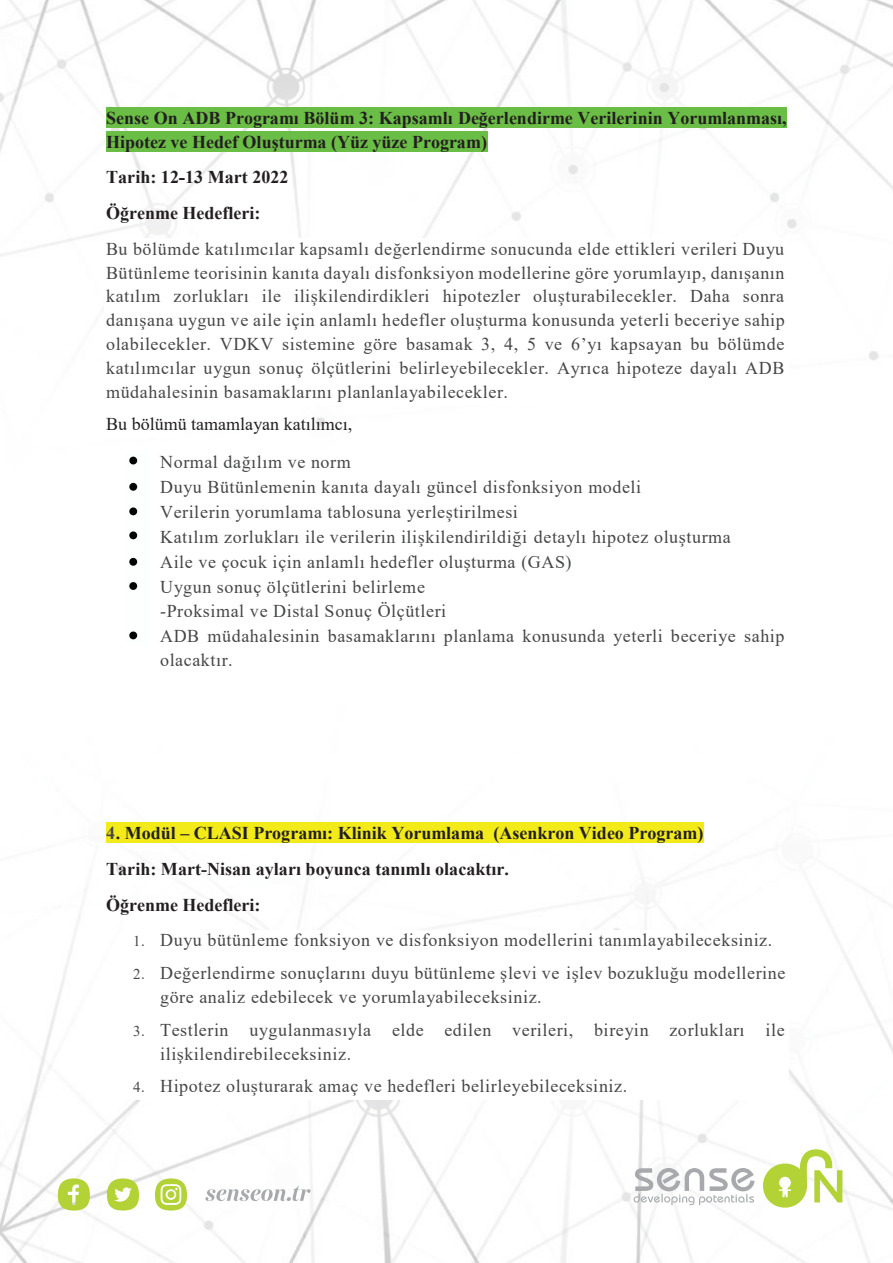
<style>
.page{position:relative;width:893px;height:1263px;background:#fff}
.page>*{position:absolute;margin:0;border:0;box-sizing:border-box;transform-origin:0 0}
.t1{font:18px/24.8px "Times New Roman";letter-spacing:.03em;color:#454647}
.t2{font:700 18px/35.8px "Times New Roman";color:#231f20}
.t3{font:18px "Times New Roman";color:#231f20}
.s1{color:#454647}
.s2{font-size:15px}
</style>
<div class="page">
<img style="left:0;top:0;width:893px;height:1263px">
<svg style="left:205px;top:1185px;width:106px;height:16px"></svg>
<svg style="left:58px;top:1178px;width:32px;height:32px"></svg>
<svg style="left:107px;top:1178px;width:32px;height:32px"></svg>
<svg style="left:155px;top:1178px;width:32px;height:32px"></svg>
<svg style="left:633px;top:1168px;width:122px;height:37px"></svg>
<svg style="left:763px;top:1149px;width:79px;height:58px"></svg>
<div style="left:106px;top:107px;width:681px;height:21px;background:#6abd45"></div>
<div style="left:106px;top:131px;width:381px;height:21px;background:#6abd45"></div>
<div style="left:104px;top:238px;width:685px;height:24px;background:#fff"></div>
<div style="left:104px;top:262px;width:685px;height:24px;background:#fff"></div>
<div style="left:104px;top:286px;width:685px;height:24px;background:#fff"></div>
<div style="left:104px;top:310px;width:685px;height:23px;background:#fff"></div>
<div style="left:104px;top:333px;width:685px;height:24px;background:#fff"></div>
<div style="left:104px;top:357px;width:685px;height:24px;background:#fff"></div>
<div style="left:104px;top:381px;width:685px;height:24px;background:#fff"></div>
<div style="left:131px;top:450px;width:658px;height:25px;background:#fff"></div>
<div style="left:131px;top:475px;width:658px;height:25px;background:#fff"></div>
<div style="left:131px;top:500px;width:658px;height:25px;background:#fff"></div>
<div style="left:131px;top:525px;width:658px;height:25px;background:#fff"></div>
<div style="left:131px;top:550px;width:658px;height:25px;background:#fff"></div>
<div style="left:131px;top:575px;width:658px;height:25px;background:#fff"></div>
<div style="left:158px;top:600px;width:631px;height:24px;background:#fff"></div>
<div style="left:131px;top:624px;width:658px;height:25px;background:#fff"></div>
<div style="left:131px;top:649px;width:658px;height:24px;background:#fff"></div>
<div style="left:104px;top:754px;width:685px;height:23px;background:#fff"></div>
<div style="left:106px;top:822px;width:598px;height:21px;background:#f2eb19"></div>
<div style="left:131px;top:930px;width:658px;height:33px;background:#fff"></div>
<div style="left:131px;top:963px;width:658px;height:23px;background:#fff"></div>
<div style="left:131px;top:986px;width:658px;height:33px;background:#fff"></div>
<div style="left:131px;top:1019px;width:658px;height:24px;background:#fff"></div>
<div style="left:131px;top:1043px;width:658px;height:33px;background:#fff"></div>
<div style="left:131px;top:1076px;width:658px;height:24px;background:#fff"></div>
<div style="left:123px;top:450px;width:26px;height:195px;background:#fdfefe"></div>
<div style="left:129px;top:457px;width:8px;height:7px;background:#040503;border-radius:50%"></div>
<div style="left:129px;top:483px;width:8px;height:8px;background:#040503;border-radius:50%"></div>
<div style="left:129px;top:507px;width:8px;height:8px;background:#040503;border-radius:50%"></div>
<div style="left:129px;top:531px;width:8px;height:8px;background:#040503;border-radius:50%"></div>
<div style="left:129px;top:558px;width:8px;height:8px;background:#040503;border-radius:50%"></div>
<div style="left:129px;top:582px;width:8px;height:8px;background:#040503;border-radius:50%"></div>
<div style="left:129px;top:631px;width:8px;height:8px;background:#040503;border-radius:50%"></div>
<p class="t2" style="left:106px;top:105px;width:682px;line-height:24px">Sense On ADB Programı Bölüm 3: Kapsamlı Değerlendirme Verilerinin Yorumlanması,<br>Hipotez ve Hedef Oluşturma (Yüz yüze Program)</p>
<p class="t2" style="left:106px;top:159px;width:184px">Tarih: 12 13 Mart 2022</p>
<p class="t2" style="left:106px;top:159px;width:156px;text-align:center">-<br>Öğrenme Hedefleri:</p>
<p class="t1" style="left:106px;top:236px;width:680px;line-height:23.9px;text-align:justify">Bu bölümde katılımcılar kapsamlı değerlendirme sonucunda elde ettikleri verileri Duyu Bütünleme teorisinin kanıta dayalı disfonksiyon modellerine göre yorumlayıp, danışanın katılım zorlukları ile ilişkilendirdikleri hipotezler oluşturabilecekler. Daha sonra danışana uygun ve aile için anlamlı hedefler oluşturma konusunda yeterli beceriye sahip olabilecekler. VDKV sistemine göre basamak 3, 4, 5 ve 6’yı kapsayan bu bölümde katılımcılar uygun sonuç ölçütlerini belirleyebilecekler. Ayrıca hipoteze dayalı ADB müdahalesinin basamaklarını planlanlayabilecekler.</p>
<p class="t3" style="left:106px;top:412px;width:248px">Bu bölümü tamamlayan katılımcı,</p>
<p class="t1" style="left:160px;top:448px;width:626px">Normal dağılım ve norm<br>Duyu Bütünlemenin kanıta dayalı güncel disfonksiyon modeli<br>Verilerin yorumlama tablosuna yerleştirilmesi<br>Katılım zorlukları ile verilerin ilişkilendirildiği detaylı hipotez oluşturma<br>Aile ve çocuk için anlamlı hedefler oluşturma (GAS)<br>Uygun sonuç ölçütlerini belirleme<br>-Proksimal ve Distal Sonuç Ölçütleri<br>ADB müdahalesinin basamaklarını planlama konusunda yeterli beceriye sahip olacaktır.</p>
<p class="t2" style="left:106px;top:815px;width:599px"><span class="s1">4</span>. Modül – CLASI Programı: Klinik Yorumlama (Asenkron Video Program)<br>Tarih: Mart-Nisan ayları boyunca tanımlı olacaktır.<br>Öğrenme Hedefleri:</p>
<p class="t1" style="left:133px;top:927px;width:641px"><span class="s2">1.</span> Duyu bütünleme fonksiyon ve disfonksiyon modellerini tanımlayabileceksiniz.</p>
<p class="t1" style="left:160px;top:960px;width:627px;line-height:23.7px;text-indent:-27px"><span class="s2">2.</span> Değerlendirme sonuçlarını duyu bütünleme şlevi ve işlev bozukluğu modellerine göre analiz edebilecek ve yorumlayabileceksiniz.</p>
<p class="t1" style="left:160px;top:1017px;width:626px;line-height:23.7px;text-indent:-27px"><span class="s2">3.</span> Testlerin uygulanmasıyla elde edilen verileri, bireyin zorlukları ile ilişkilendirebileceksiniz.</p>
<p class="t1" style="left:133px;top:1073px;width:495px"><span class="s2">4.</span> Hipotez oluşturarak amaç ve hedefleri belirleyebileceksiniz.</p>
</div>
